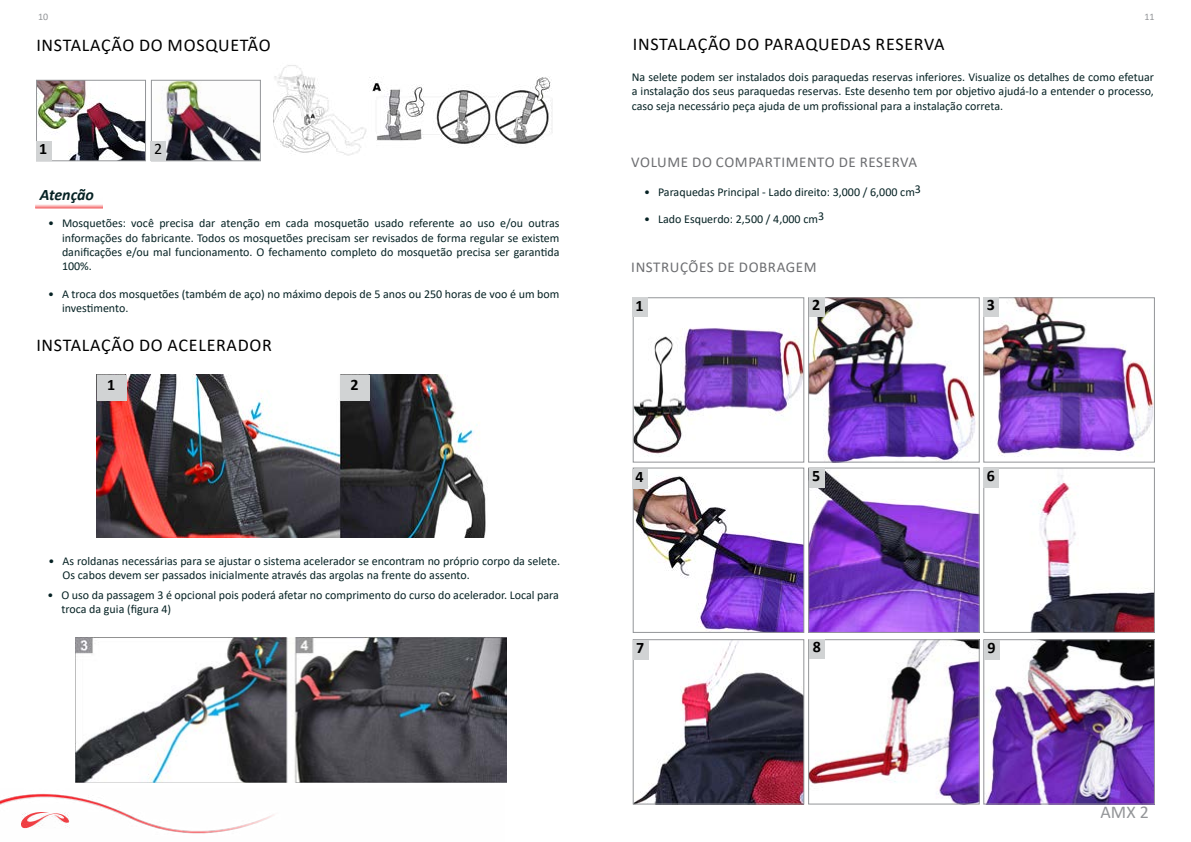
<style>
.page{position:relative;width:1191px;height:842px;background:#fff}
.page>*{position:absolute;margin:0;border:0;box-sizing:border-box;transform-origin:0 0}
.t1{font:18px "Calibri";letter-spacing:.04em;color:#000}
.t2{font:18px "Calibri";color:#939598}
.t3{font:700 16px "Calibri";color:#000}
.t4{font:italic 700 16px "Calibri";letter-spacing:-.005em;color:#062224}
.t5{font:16px "Calibri";color:#000}
.t6{font:15px "Calibri";letter-spacing:.04em;color:#6d6e71}
.t7{font:12px/14.4px "Calibri";color:#062224}
.t8{font:10px "Calibri";color:#939598}
</style>
<div class="page">
<img style="left:0;top:793px;width:274px;height:41px">
<img style="left:21px;top:812px;width:48px;height:16px">
<img style="left:97px;top:375px;width:389px;height:162px">
<img style="left:274px;top:65px;width:279px;height:91px">
<img style="left:161px;top:82px;width:98px;height:77px">
<div style="left:151px;top:80px;width:110px;height:81px;border:1px solid #939598"></div>
<img style="left:38px;top:82px;width:106px;height:77px">
<div style="left:36px;top:80px;width:110px;height:81px;border:1px solid #939598"></div>
<div style="left:36px;top:141px;width:15px;height:20px;background:#d1d3d4"></div>
<div style="left:151px;top:141px;width:15px;height:20px;background:#d1d3d4"></div>
<svg style="left:35px;top:204px;width:68px;height:4px"></svg>
<div style="left:97px;top:375px;width:29px;height:26px;background:#d1d3d4"></div>
<div style="left:340px;top:375px;width:29px;height:26px;background:#d1d3d4"></div>
<img style="left:635px;top:299px;width:167px;height:158px">
<div style="left:633px;top:297px;width:171px;height:165px;border:1px solid #939598"></div>
<img style="left:635px;top:470px;width:167px;height:161px">
<div style="left:633px;top:468px;width:171px;height:165px;border:1px solid #939598"></div>
<img style="left:635px;top:641px;width:167px;height:161px">
<div style="left:633px;top:639px;width:171px;height:165px;border:1px solid #939598"></div>
<img style="left:810px;top:299px;width:166px;height:161px">
<div style="left:808px;top:297px;width:171px;height:165px;border:1px solid #939598"></div>
<img style="left:810px;top:470px;width:167px;height:161px">
<div style="left:808px;top:468px;width:171px;height:165px;border:1px solid #939598"></div>
<img style="left:810px;top:641px;width:167px;height:161px">
<div style="left:808px;top:639px;width:171px;height:165px;border:1px solid #939598"></div>
<img style="left:985px;top:299px;width:167px;height:158px">
<div style="left:983px;top:297px;width:171px;height:165px;border:1px solid #939598"></div>
<img style="left:998px;top:470px;width:154px;height:161px">
<div style="left:983px;top:468px;width:171px;height:165px;border:1px solid #939598"></div>
<img style="left:985px;top:641px;width:167px;height:161px">
<div style="left:983px;top:639px;width:171px;height:165px;border:1px solid #939598"></div>
<div style="left:632px;top:297px;width:15px;height:20px;background:#d1d3d4"></div>
<div style="left:809px;top:297px;width:15px;height:20px;background:#d1d3d4"></div>
<div style="left:983px;top:297px;width:15px;height:20px;background:#d1d3d4"></div>
<div style="left:632px;top:469px;width:15px;height:19px;background:#d1d3d4"></div>
<div style="left:809px;top:468px;width:15px;height:20px;background:#d1d3d4"></div>
<div style="left:983px;top:468px;width:15px;height:20px;background:#d1d3d4"></div>
<div style="left:633px;top:640px;width:15px;height:20px;background:#d1d3d4"></div>
<div style="left:809px;top:639px;width:16px;height:20px;background:#d1d3d4"></div>
<div style="left:984px;top:640px;width:15px;height:20px;background:#d1d3d4"></div>
<img style="left:76px;top:638px;width:430px;height:144px">
<p class="t8" style="left:38px;top:9px;width:12px">10</p>
<p class="t8" style="left:1144px;top:9px;width:12px">11</p>
<h1 class="t1" style="left:36px;top:32px;width:236px">INSTALAÇÃO DO MOSQUETÃO</h1>
<h2 class="t3" style="left:39px;top:138px;width:10px">1</h2>
<h2 class="t5" style="left:154px;top:138px;width:10px">2</h2>
<h2 class="t4" style="left:40px;top:183px;width:56px">Atenção</h2>
<p class="t7" style="left:62px;top:216px;width:499px;text-align:justify;text-indent:-14px">• Mosquetões: você precisa dar atenção em cada mosquetão usado referente ao uso e/ou outras informações do fabricante. Todos os mosquetões precisam ser revisados de forma regular se existem danificações e/ou mal funcionamento. O fechamento completo do mosquetão precisa ser garantida 100%.</p>
<p class="t7" style="left:62px;top:286px;width:499px;text-indent:-14px">• A troca dos mosquetões (também de aço) no máximo depois de 5 anos ou 250 horas de voo é um bom investimento.</p>
<h1 class="t1" style="left:36px;top:333px;width:237px">INSTALAÇÃO DO ACELERADOR</h1>
<h2 class="t3" style="left:107px;top:374px;width:10px">1</h2>
<h2 class="t3" style="left:350px;top:374px;width:10px">2</h2>
<p class="t7" style="left:63px;top:553px;width:499px;text-indent:-14px">• As roldanas necessárias para se ajustar o sistema acelerador se encontram no próprio corpo da selete.<br>Os cabos devem ser passados inicialmente através das argolas na frente do assento.</p>
<p class="t7" style="left:61px;top:587px;width:499px;text-indent:-14px">• O uso da passagem 3 é opcional pois poderá afetar no comprimento do curso do acelerador. Local para troca da guia (figura 4)</p>
<h1 class="t1" style="left:633px;top:31px;width:313px">INSTALAÇÃO DO PARAQUEDAS RESERVA</h1>
<p class="t7" style="left:631px;top:69px;width:524px;text-align:justify">Na selete podem ser instalados dois paraquedas reservas inferiores. Visualize os detalhes de como efetuar a instalação dos seus paraquedas reservas. Este desenho tem por objetivo ajudá-lo a entender o processo, caso seja necessário peça ajuda de um profissional para a instalação correta.</p>
<p class="t6" style="left:631px;top:152px;width:287px">VOLUME DO COMPARTIMENTO DE RESERVA</p>
<p class="t7" style="left:644px;top:184px;width:278px">• Paraquedas Principal - Lado direito: 3,000 / 6,000 cm3</p>
<p class="t7" style="left:644px;top:212px;width:182px">• Lado Esquerdo: 2,500 / 4,000 cm3</p>
<p class="t6" style="left:631px;top:256px;width:187px">INSTRUÇÕES DE DOBRAGEM</p>
<h2 class="t3" style="left:635px;top:294px;width:10px">1</h2>
<h2 class="t3" style="left:812px;top:293px;width:10px">2</h2>
<h2 class="t3" style="left:986px;top:294px;width:10px">3</h2>
<h2 class="t3" style="left:635px;top:465px;width:10px">4</h2>
<h2 class="t3" style="left:812px;top:464px;width:10px">5</h2>
<h2 class="t3" style="left:986px;top:465px;width:10px">6</h2>
<h2 class="t3" style="left:636px;top:637px;width:10px">7</h2>
<h2 class="t3" style="left:813px;top:636px;width:10px">8</h2>
<h2 class="t3" style="left:987px;top:636px;width:10px">9</h2>
<h1 class="t2" style="left:1100px;top:799px;width:50px">AMX 2</h1>
</div>
